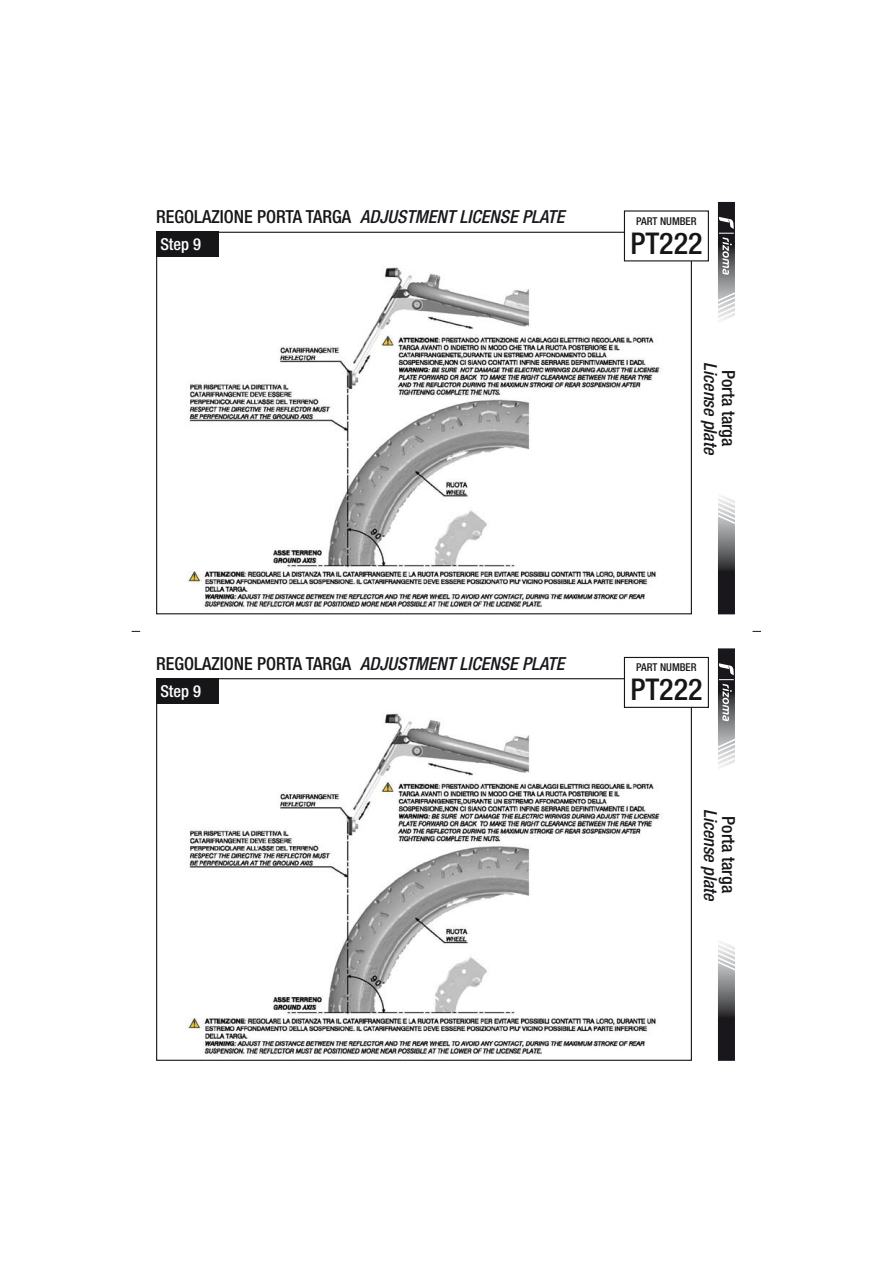
<style>
.page{position:relative;width:893px;height:1263px;background:#fff}
.page>*{position:absolute;margin:0;border:0;box-sizing:border-box;transform-origin:0 0}
.t1{font:500 condensed 30px "Helvetica Neue LT Std";color:#161619}
.t2{font:italic 500 condensed 18px "Helvetica Neue LT Std";color:#19171b}
.t3{font:500 condensed 18px "Helvetica Neue LT Std";color:#161619}
.t4{font:500 condensed 16.5px "Helvetica Neue LT Std";color:#fff}
.t5{font:500 condensed 10.8px "Helvetica Neue LT Std";color:#161619}
.s1{font-style:normal;color:#161619}
</style>
<div class="page">
<img style="left:186px;top:236px;width:476px;height:374px">
<div style="left:156px;top:232px;width:62px;height:25px;background:#161619"></div>
<svg style="left:718px;top:496px;width:17px;height:118px;background:#6a6a6c"></svg>
<svg style="left:718px;top:202px;width:17px;height:119px;background:#7d7d7f"></svg>
<div style="left:624px;top:211px;width:84px;height:50px;background:#fff"></div>
<div style="left:624px;top:210px;width:85px;height:51px;border:1px solid #161619"></div>
<img style="left:186px;top:683px;width:474px;height:373px">
<div style="left:156px;top:678px;width:62px;height:26px;background:#161619"></div>
<svg style="left:718px;top:942px;width:17px;height:119px;background:#6b6a6d"></svg>
<svg style="left:718px;top:648px;width:17px;height:120px;background:#7e7e80"></svg>
<div style="left:624px;top:657px;width:84px;height:50px;background:#fff"></div>
<div style="left:624px;top:657px;width:85px;height:51px;border:1px solid #161619"></div>
<p class="t2" style="left:156px;top:210px;width:410px"><span class="s1">REGOLAZIONE PORTA TARGA</span> ADJUSTMENT LICENSE PLATE</p>
<p class="t4" style="left:160px;top:239px;width:42px">Step 9</p>
<h1 class="t1" style="left:630px;top:232px;width:74px">PT222</h1>
<p class="t5" style="left:636px;top:217px;width:62px">PART NUMBER</p>
<p class="t2" style="left:717px;top:362px;width:94px;rotate:90deg">License plate</p>
<p class="t3" style="left:735px;top:370px;width:78px;rotate:90deg">Porta targa</p>
<p class="t2" style="left:156px;top:657px;width:410px"><span class="s1">REGOLAZIONE PORTA TARGA</span> ADJUSTMENT LICENSE PLATE</p>
<p class="t4" style="left:160px;top:685px;width:42px">Step 9</p>
<h1 class="t1" style="left:630px;top:679px;width:74px">PT222</h1>
<p class="t5" style="left:636px;top:663px;width:62px">PART NUMBER</p>
<p class="t2" style="left:717px;top:809px;width:94px;rotate:90deg">License plate</p>
<p class="t3" style="left:735px;top:816px;width:78px;rotate:90deg">Porta targa</p>
</div>
